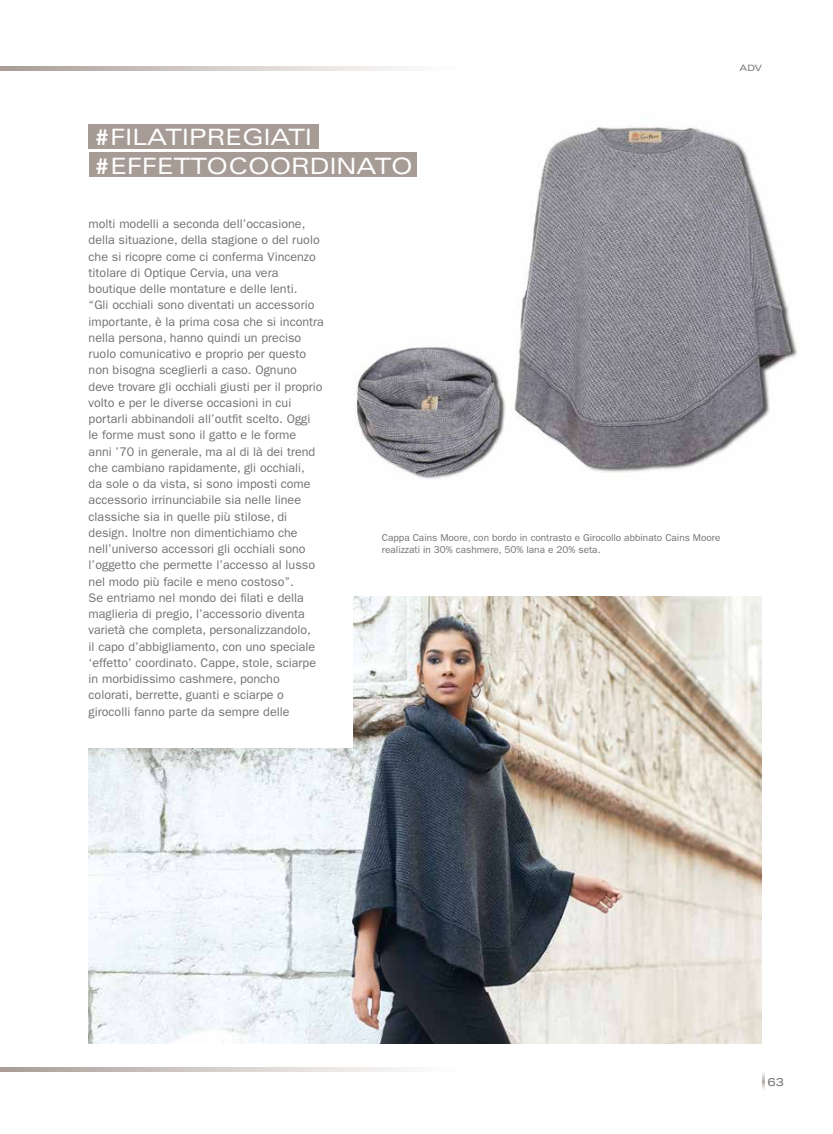
<style>
.page{position:relative;width:833px;height:1134px;background:#fff}
.page>*{position:absolute;margin:0;border:0;box-sizing:border-box;transform-origin:0 0}
.t1{font:expanded 22.5px/28.8px "Univers";color:#fff}
.t2{font:12.5px/16.2px "ITC Franklin Gothic Std";color:#707172}
.t3{font:expanded 11.25px "Univers";color:#707172}
.t4{font:10px/12px "ITC Franklin Gothic Std";color:#707172}
.t5{font:expanded 8.75px "Univers";color:#707172}
.s1{font-weight:700}
</style>
<div class="page">
<img style="left:89px;top:597px;width:672px;height:446px">
<div style="left:71px;top:213px;width:282px;height:535px;background:#fff"></div>
<img style="left:514px;top:126px;width:283px;height:347px">
<img style="left:354px;top:347px;width:152px;height:132px">
<svg style="left:762px;top:1073px;width:2px;height:16px"></svg>
<svg style="left:0;top:1068px;width:404px;height:3px"></svg>
<svg style="left:0;top:66px;width:404px;height:4px;background:#d2cbc7"></svg>
<div style="left:89px;top:124px;width:230px;height:24px;background:#a69b95"></div>
<div style="left:89px;top:153px;width:327px;height:24px;background:#a69b95"></div>
<p class="t5" style="left:739px;top:63px;width:24px">ADV</p>
<h1 class="t1" style="left:94px;top:122px;width:320px"><span class="s1">#</span>FILATIPREGIATI <span class="s1">#</span>EFFETTOCOORDINATO</h1>
<p class="t2" style="left:89px;top:216px;width:237px">molti modelli a seconda dell’occasione, della situazione, della stagione o del ruolo che si ricopre come ci conferma Vincenzo titolare di Optique Cervia, una vera boutique delle montature e delle lenti.<br>“Gli occhiali sono diventati un accessorio importante, è la prima cosa che si incontra nella persona, hanno quindi un preciso ruolo comunicativo e proprio per questo non bisogna sceglierli a caso. Ognuno deve trovare gli occhiali giusti per il proprio volto e per le diverse occasioni in cui portarli abbinandoli all’outfit scelto. Oggi<br>le forme must sono il gatto e le forme<br>anni ’70 in generale, ma al di là dei trend che cambiano rapidamente, gli occhiali,<br>da sole o da vista, si sono imposti come accessorio irrinunciabile sia nelle linee classiche sia in quelle più stilose, di design. Inoltre non dimentichiamo che nell’universo accessori gli occhiali sono l’oggetto che permette l’accesso al lusso nel modo più facile e meno costoso”.<br>Se entriamo nel mondo dei filati e della maglieria di pregio, l’accessorio diventa varietà che completa, personalizzandolo,<br>il capo d’abbigliamento, con uno speciale ‘effetto’ coordinato. Cappe, stole, sciarpe in morbidissimo cashmere, poncho colorati, berrette, guanti e sciarpe o girocolli fanno parte da sempre delle</p>
<p class="t4" style="left:382px;top:531px;width:340px">Cappa Cains Moore, con bordo in contrasto e Girocollo abbinato Cains Moore realizzati in 30% cashmere, 50% lana e 20% seta.</p>
<p class="t3" style="left:767px;top:1075px;width:18px">63</p>
</div>
